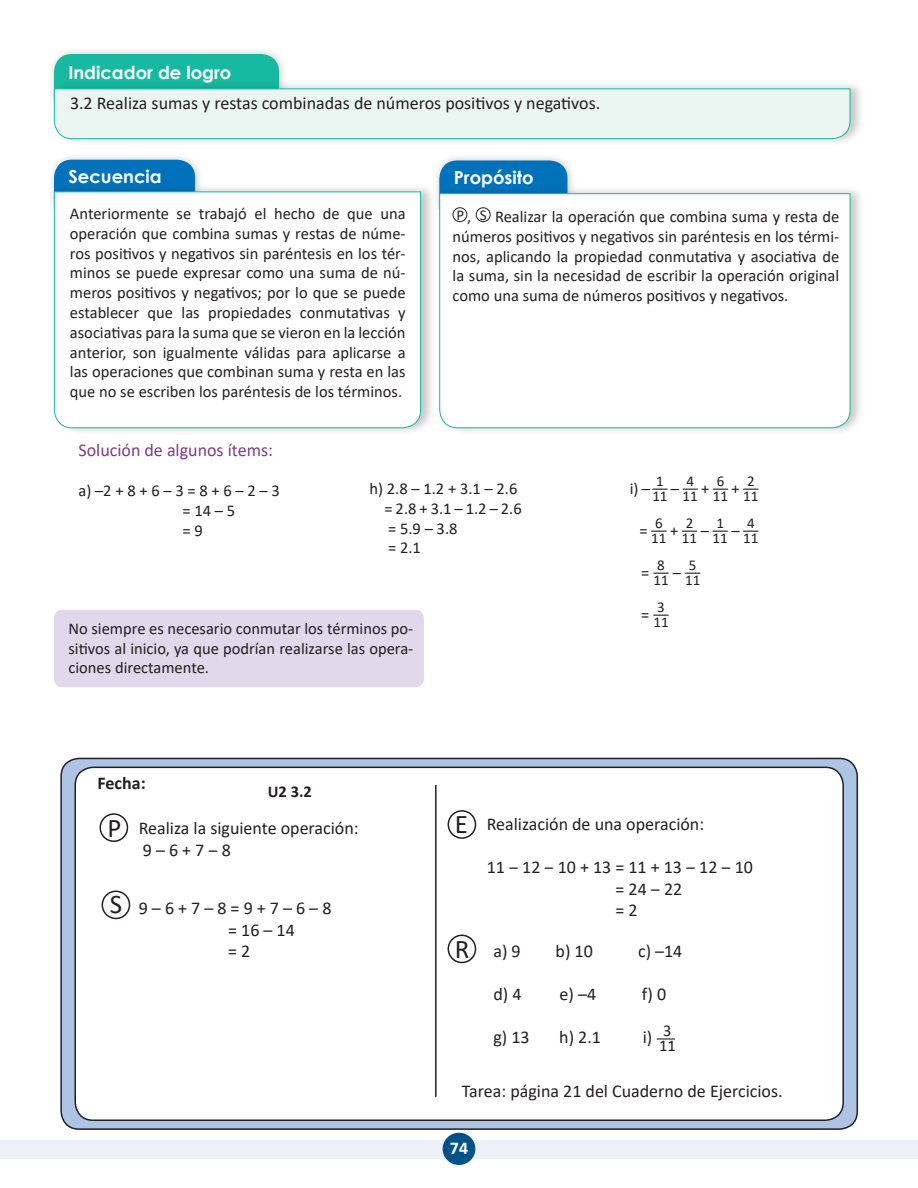
<style>
.page{position:relative;width:918px;height:1188px;background:#fff}
.page>*{position:absolute;margin:0;border:0;box-sizing:border-box;transform-origin:0 0}
.t1{font:27px "Calibri";color:#231f20}
.Plan_de_pizarra{font:18px "Calibri";color:#231f20}
.t2{font:700 18px "Century Gothic";color:#fff}
.Estilo_de_párrafo_1{font:18px "Calibri";color:#7f3b85}
.t3{font:700 18px "Calibri";color:#231f20}
.t4{font:700 18px "Calibri";color:#fff}
.Plan_de_pizarra-2{font:16.5px/19.8px "Calibri";color:#231f20;text-align:justify}
.t5{font:700 16.5px "Calibri";color:#231f20}
.t6{font:15px/15px "Calibri";color:#231f20}
</style>
<div class="page">
<div style="left:47px;top:46px;width:241px;height:64px;background:#231f20;opacity:.25"></div>
<div style="left:52px;top:80px;width:813px;height:67px;background:#231f20;opacity:.25"></div>
<svg style="left:54px;top:54px;width:797px;height:85px"></svg>
<div style="left:61px;top:758px;width:796px;height:371px;background:#adc4e5;border-radius:18px"></div>
<div style="left:60px;top:758px;width:798px;height:372px;border:2px solid #231f20;border-radius:18px"></div>
<div style="left:75px;top:767px;width:768px;height:353px;background:#fff;border-radius:18px"></div>
<div style="left:74px;top:767px;width:770px;height:354px;border:2px solid #231f20;border-radius:18px"></div>
<div style="left:0;top:1140px;width:918px;height:18px;background:#edf0f8"></div>
<div style="left:443px;top:1133px;width:32px;height:32px;background:#005289;border-radius:50%"></div>
<hr style="left:435px;top:785px;width:2px;height:312px;background:#231f20">
<div style="left:448px;top:810px;width:28px;height:29px;border:2px solid #231f20;border-radius:50%"></div>
<div style="left:448px;top:935px;width:28px;height:28px;border:2px solid #231f20;border-radius:50%"></div>
<div style="left:102px;top:891px;width:28px;height:28px;border:2px solid #231f20;border-radius:50%"></div>
<div style="left:100px;top:813px;width:28px;height:29px;border:2px solid #231f20;border-radius:50%"></div>
<svg style="left:657px;top:1038px;width:18px;height:2px"></svg>
<div style="left:432px;top:153px;width:145px;height:65px;background:#231f20;opacity:.25"></div>
<svg style="left:439px;top:160px;width:128px;height:25px;background:#0e79be"></svg>
<div style="left:437px;top:185px;width:428px;height:251px;background:#231f20;opacity:.25"></div>
<svg style="left:439px;top:193px;width:412px;height:236px"></svg>
<div style="left:47px;top:152px;width:158px;height:64px;background:#231f20;opacity:.25"></div>
<div style="left:54px;top:160px;width:141px;height:23px;background:#0072bc"></div>
<div style="left:52px;top:183px;width:383px;height:254px;background:#231f20;opacity:.25"></div>
<svg style="left:54px;top:191px;width:367px;height:238px"></svg>
<div style="left:453px;top:207px;width:14px;height:15px;border:1px solid #231f20;border-radius:50%"></div>
<div style="left:476px;top:207px;width:15px;height:15px;border:1px solid #231f20;border-radius:50%"></div>
<svg style="left:653px;top:489px;width:14px;height:1px"></svg>
<svg style="left:683px;top:489px;width:15px;height:1px"></svg>
<svg style="left:713px;top:489px;width:15px;height:1px"></svg>
<svg style="left:744px;top:489px;width:14px;height:1px"></svg>
<svg style="left:652px;top:531px;width:14px;height:1px"></svg>
<svg style="left:682px;top:531px;width:15px;height:1px"></svg>
<svg style="left:713px;top:531px;width:14px;height:1px"></svg>
<svg style="left:744px;top:531px;width:14px;height:1px"></svg>
<svg style="left:654px;top:573px;width:14px;height:1px"></svg>
<svg style="left:685px;top:573px;width:15px;height:1px"></svg>
<svg style="left:654px;top:615px;width:14px;height:1px"></svg>
<div style="left:54px;top:610px;width:370px;height:77px;background:#dfd9eb;border-radius:9px"></div>
<p class="t2" style="left:68px;top:59px;width:165px">Indicador de logro</p>
<p class="Plan_de_pizarra" style="left:70px;top:90px;width:532px">3.2 Realiza sumas y restas combinadas de números positivos y negativos.</p>
<p class="t2" style="left:69px;top:163px;width:95px">Secuencia</p>
<p class="t2" style="left:454px;top:163px;width:81px">Propósito</p>
<p class="t6" style="left:456px;top:207px;width:9px">P</p>
<p class="Plan_de_pizarra-2" style="left:467px;top:206px;width:6px">,</p>
<p class="Plan_de_pizarra-2" style="left:70px;top:203px;width:337px">Anteriormente se trabajó el hecho de que una operación que combina sumas y restas de núme&shy;ros positivos y negativos sin paréntesis en los tér&shy;minos se puede expresar como una suma de nú&shy;meros positivos y negativos; por lo que se puede establecer que las propiedades conmutativas y asociativas para la suma que se vieron en la lección anterior, son igualmente válidas para aplicarse a las operaciones que combinan suma y resta en las que no se escriben los paréntesis de los términos.</p>
<p class="t6" style="left:480px;top:207px;width:8px">S</p>
<p class="Plan_de_pizarra-2" style="left:453px;top:206px;width:388px;text-indent:42px">Realizar la operación que combina suma y resta de números positivos y negativos sin paréntesis en los térmi&shy;nos, aplicando la propiedad conmutativa y asociativa de la suma, sin la necesidad de escribir la operación original como una suma de números positivos y negativos.</p>
<p class="Estilo_de_párrafo_1" style="left:78px;top:438px;width:196px">Solución de algunos ítems:</p>
<p class="Plan_de_pizarra-2" style="left:78px;top:480px;width:203px">a) –2 + 8 + 6 – 3 = 8 + 6 – 2 – 3</p>
<p class="Plan_de_pizarra-2" style="left:182px;top:500px;width:54px">= 14 – 5</p>
<p class="Plan_de_pizarra-2" style="left:182px;top:520px;width:22px">= 9</p>
<p class="Plan_de_pizarra-2" style="left:369px;top:478px;width:149px">h) 2.8 – 1.2 + 3.1 – 2.6</p>
<p class="Plan_de_pizarra-2" style="left:384px;top:498px;width:139px">= 2.8 + 3.1 – 1.2 – 2.6</p>
<p class="Plan_de_pizarra-2" style="left:388px;top:518px;width:71px">= 5.9 – 3.8</p>
<p class="Plan_de_pizarra-2" style="left:388px;top:538px;width:34px">= 2.1</p>
<p class="Plan_de_pizarra-2" style="left:69px;top:618px;width:346px">No siempre es necesario conmutar los términos po&shy;sitivos al inicio, ya que podrían realizarse las opera&shy;ciones directamente.</p>
<p class="t3" style="left:98px;top:770px;width:50px">Fecha:</p>
<p class="t5" style="left:268px;top:780px;width:46px">U2 3.2</p>
<p class="Plan_de_pizarra-2" style="left:630px;top:478px;width:22px">i) –</p>
<p class="t6" style="left:652px;top:474px;width:17px">1<br>11</p>
<p class="Plan_de_pizarra-2" style="left:671px;top:478px;width:10px">–</p>
<p class="t6" style="left:683px;top:474px;width:17px">4<br>11</p>
<p class="Plan_de_pizarra-2" style="left:701px;top:478px;width:10px">+</p>
<p class="t6" style="left:713px;top:474px;width:17px">6<br>11</p>
<p class="Plan_de_pizarra-2" style="left:732px;top:478px;width:10px">+</p>
<p class="t6" style="left:743px;top:474px;width:17px">2<br>11</p>
<p class="Plan_de_pizarra-2" style="left:639px;top:520px;width:10px">=</p>
<p class="t6" style="left:651px;top:516px;width:17px">6<br>11</p>
<p class="Plan_de_pizarra-2" style="left:670px;top:520px;width:10px">+</p>
<p class="t6" style="left:682px;top:516px;width:17px">2<br>11</p>
<p class="Plan_de_pizarra-2" style="left:701px;top:520px;width:10px">–</p>
<p class="t6" style="left:713px;top:516px;width:17px">1<br>11</p>
<p class="Plan_de_pizarra-2" style="left:731px;top:520px;width:10px">–</p>
<p class="t6" style="left:743px;top:516px;width:17px">4<br>11</p>
<p class="Plan_de_pizarra-2" style="left:641px;top:562px;width:10px">=</p>
<p class="t6" style="left:653px;top:558px;width:17px">8<br>11</p>
<p class="Plan_de_pizarra-2" style="left:673px;top:562px;width:10px">–</p>
<p class="t6" style="left:685px;top:558px;width:17px">5<br>11</p>
<p class="Plan_de_pizarra-2" style="left:641px;top:604px;width:10px">=</p>
<p class="t6" style="left:653px;top:600px;width:17px">3<br>11</p>
<p class="t1" style="left:455px;top:805px;width:15px">E</p>
<p class="Plan_de_pizarra" style="left:487px;top:811px;width:219px">Realización de una operación:</p>
<p class="Plan_de_pizarra" style="left:487px;top:855px;width:268px">11 ‒ 12 ‒ 10 + 13 = 11 + 13 ‒ 12 ‒ 10</p>
<p class="Plan_de_pizarra" style="left:616px;top:876px;width:68px">= 24 ‒ 22</p>
<p class="t1" style="left:107px;top:809px;width:15px">P</p>
<p class="Plan_de_pizarra" style="left:139px;top:816px;width:221px">Realiza la siguiente operación:</p>
<p class="Plan_de_pizarra" style="left:143px;top:837px;width:89px">9 – 6 + 7 ‒ 8</p>
<p class="t1" style="left:110px;top:886px;width:14px">S</p>
<p class="Plan_de_pizarra" style="left:139px;top:896px;width:194px">9 – 6 + 7 – 8 = 9 + 7 – 6 – 8</p>
<p class="Plan_de_pizarra" style="left:616px;top:898px;width:24px">= 2</p>
<p class="Plan_de_pizarra" style="left:228px;top:917px;width:68px">= 16 – 14</p>
<p class="Plan_de_pizarra" style="left:228px;top:939px;width:24px">= 2</p>
<p class="Plan_de_pizarra" style="left:493px;top:939px;width:29px">a) 9</p>
<p class="Plan_de_pizarra" style="left:556px;top:939px;width:39px">b) 10</p>
<p class="Plan_de_pizarra" style="left:638px;top:939px;width:46px">c) –14</p>
<p class="Plan_de_pizarra" style="left:493px;top:982px;width:30px">d) 4</p>
<p class="Plan_de_pizarra" style="left:560px;top:982px;width:38px">e) –4</p>
<p class="Plan_de_pizarra" style="left:642px;top:982px;width:26px">f) 0</p>
<p class="Plan_de_pizarra" style="left:493px;top:1025px;width:38px">g) 13</p>
<p class="Plan_de_pizarra" style="left:559px;top:1025px;width:43px">h) 2.1</p>
<p class="Plan_de_pizarra" style="left:643px;top:1025px;width:11px">i)</p>
<p class="Plan_de_pizarra-2" style="left:659px;top:1023px;width:18px;line-height:15px">3<br>11</p>
<p class="t1" style="left:455px;top:930px;width:16px">R</p>
<p class="Plan_de_pizarra" style="left:462px;top:1078px;width:322px">Tarea: página 21 del Cuaderno de Ejercicios.</p>
<p class="t4" style="left:450px;top:1136px;width:20px">74</p>
</div>
